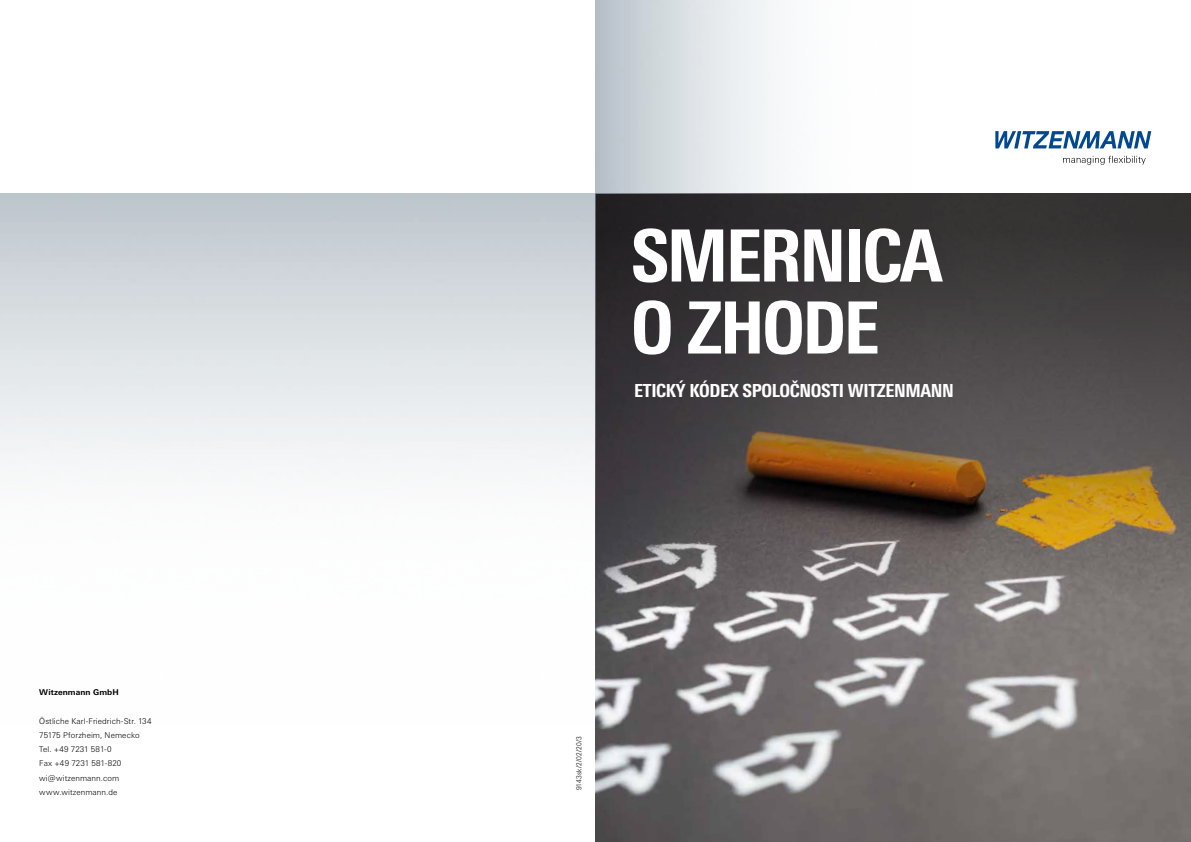
<style>
.page{position:relative;width:1191px;height:842px;background:#fff}
.page>*{position:absolute;margin:0;border:0;box-sizing:border-box;transform-origin:0 0}
.t1{font:800 condensed 72px/72px "Univers Next Pro";letter-spacing:-.035em;color:#fff}
.t2{font:800 condensed 18px "Univers Next Pro";letter-spacing:-.02em;color:#fff}
.t3{font:300 8px/14.2px "Univers Next Pro";letter-spacing:.01em;color:#000}
.t4{font:700 8px "Univers Next Pro";letter-spacing:.015em;color:#000}
.t5{font:300 7px "Univers Next Pro";letter-spacing:.015em;color:#000;scale:.95 1}
</style>
<div class="page">
<img style="left:595px;top:0;width:596px;height:842px">
<svg style="left:595px;top:193px;width:596px;height:431px"></svg>
<svg style="left:995px;top:131px;width:156px;height:17px"></svg>
<svg style="left:1063px;top:156px;width:82px;height:9px"></svg>
<p class="t4" style="left:39px;top:688px;width:81px">Witzenmann GmbH</p>
<p class="t3" style="left:39px;top:714px;width:114px">Östliche Karl-Friedrich-Str. 134<br>75175 Pforzheim, Nemecko<br>Tel. +49 7231 581-0<br>Fax +49 7231 581-820 wi@witzenmann.com www.witzenmann.de</p>
<h1 class="t1" style="left:631px;top:219px;width:313px">SMERNICA<br>O ZHODE</h1>
<h2 class="t2" style="left:634px;top:380px;width:321px">ETICKÝ KÓDEX SPOLOČNOSTI WITZENMANN</h2>
<p class="t5" style="left:575px;top:790px;width:58px;rotate:-90deg">9143sk/2/02/20/3</p>
</div>
